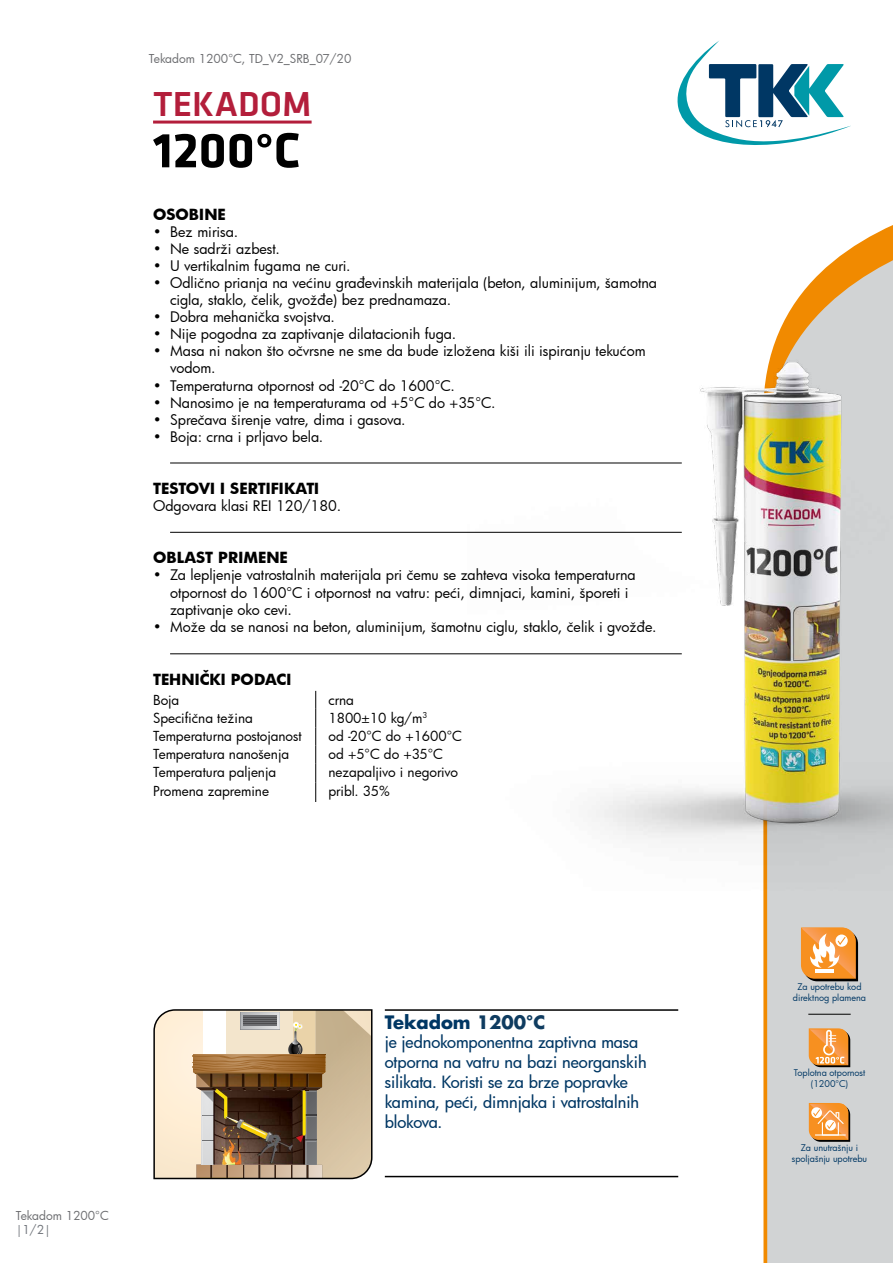
<style>
.page{position:relative;width:893px;height:1263px;background:#fff}
.page>*{position:absolute;margin:0;border:0;box-sizing:border-box;transform-origin:0 0}
.t1{font:700 51px "Klavika";color:#000}
.t2{font:500 36px "Klavika";color:#b31e3b}
.t3{font:700 18px "Futura Std";color:#003764}
.t4{font:500 16.5px/19.8px "Futura";letter-spacing:-.005em;color:#003764}
.t5{font:700 15px "Futura";color:#000}
.t6{font:14.25px/17.1px "Futura";color:#000}
.t7{font:13.5px "Futura";color:#000}
.t8{font:12px "Futura";color:#6d6e71}
.t9{font:12px "Futura";color:#70747a}
.t10{font:9px/10.8px "Futura";color:#003764;text-align:center}
.s1{color:#0f3c60}
</style>
<div class="page">
<svg style="left:677px;top:41px;width:86px;height:104px"></svg>
<hr style="left:153px;top:121px;width:159px;height:3px;background:#b31e3b">
<hr style="left:170px;top:463px;width:512px;height:1px;background:#000">
<hr style="left:170px;top:532px;width:512px;height:1px;background:#000">
<hr style="left:170px;top:653px;width:512px;height:1px;background:#000">
<svg style="left:315px;top:691px;width:1px;height:111px"></svg>
<svg style="left:767px;top:64px;width:126px;height:1199px;fill:#d1d3d4"></svg>
<hr style="left:385px;top:1009px;width:293px;height:2px;background:#000">
<hr style="left:385px;top:1176px;width:293px;height:1px;background:#000">
<hr style="left:808px;top:1014px;width:43px;height:1px;background:#000">
<svg style="left:153px;top:1009px;width:219px;height:170px;background:#cebba1"></svg>
<img style="left:212px;top:1073px;width:94px;height:92px">
<img style="left:468px;top:317px;width:425px;height:574px">
<svg style="left:809px;top:1028px;width:41px;height:39px;background:#e5994c"></svg>
<svg style="left:809px;top:1103px;width:41px;height:39px;background:#e59e55"></svg>
<svg style="left:801px;top:927px;width:57px;height:54px"></svg>
<p class="t8" style="left:149px;top:50px;width:204px">Tekadom 1200°C, TD_V2_SRB_07/20</p>
<h2 class="t2" style="left:153px;top:85px;width:160px">TEKADOM</h2>
<h1 class="t1" style="left:153px;top:123px;width:149px">1200°C</h1>
<p class="t5" style="left:153px;top:203px;width:74px">OSOBINE</p>
<p class="t6" style="left:153px;top:223px;width:87px">• Bez mirisa.</p>
<p class="t6" style="left:153px;top:240px;width:128px">• Ne sadrži azbest.</p>
<p class="t6" style="left:153px;top:257px;width:199px">• U vertikalnim fugama ne curi.</p>
<p class="t6" style="left:170px;top:274px;width:489px;text-indent:-17px">• Odlično prianja na većinu građevinskih materijala (beton, aluminijum, šamotna cigla, staklo, čelik, gvožđe) bez prednamaza.</p>
<p class="t6" style="left:153px;top:308px;width:183px">• Dobra mehanička svojstva.</p>
<p class="t6" style="left:153px;top:325px;width:305px">• Nije pogodna za zaptivanje dilatacionih fuga.</p>
<p class="t6" style="left:170px;top:342px;width:477px;text-indent:-17px">• Masa ni nakon što očvrsne ne sme da bude izložena kiši ili ispiranju tekućom vodom.</p>
<p class="t6" style="left:153px;top:376px;width:303px">• Temperaturna otpornost od -20°C do 1600°C.</p>
<p class="t6" style="left:153px;top:394px;width:344px">• Nanosimo je na temperaturama od +5°C do +35°C.</p>
<p class="t6" style="left:153px;top:411px;width:254px">• Sprečava širenje vatre, dima i gasova.</p>
<p class="t6" style="left:153px;top:428px;width:172px">• Boja: crna i prljavo bela.</p>
<p class="t5" style="left:153px;top:478px;width:168px">TESTOVI I SERTIFIKATI</p>
<p class="t6" style="left:153px;top:497px;width:190px">Odgovara klasi REI 120/180.</p>
<p class="t5" style="left:153px;top:547px;width:136px">OBLAST PRIMENE</p>
<p class="t6" style="left:170px;top:566px;width:467px;text-indent:-17px">• Za lepljenje vatrostalnih materijala pri čemu se zahteva visoka temperaturna otpornost do 1600°C i otpornost na vatru: peći, dimnjaci, kamini, šporeti i zaptivanje oko cevi.</p>
<p class="t6" style="left:153px;top:618px;width:505px">• Može da se nanosi na beton, aluminijum, šamotnu ciglu, staklo, čelik i gvožđe.</p>
<p class="t5" style="left:153px;top:669px;width:140px">TEHNIČKI PODACI</p>
<p class="t7" style="left:153px;top:691px;width:28px">Boja</p>
<p class="t7" style="left:328px;top:691px;width:27px">crna</p>
<p class="t7" style="left:153px;top:709px;width:101px">Specifična težina</p>
<p class="t7" style="left:328px;top:709px;width:100px">1800±10 kg/m<sup>3</sup></p>
<p class="t7" style="left:153px;top:727px;width:150px">Temperaturna postojanost</p>
<p class="t7" style="left:328px;top:727px;width:135px">od -20°C do +1600°C</p>
<p class="t7" style="left:153px;top:745px;width:138px">Temperatura nanošenja</p>
<p class="t7" style="left:328px;top:745px;width:116px">od +5°C do +35°C</p>
<p class="t7" style="left:153px;top:763px;width:125px">Temperatura paljenja</p>
<p class="t7" style="left:328px;top:763px;width:131px">nezapaljivo i negorivo</p>
<p class="t7" style="left:153px;top:782px;width:117px">Promena zapremine</p>
<p class="t7" style="left:328px;top:782px;width:63px">pribl. 35%</p>
<p class="t8" style="left:16px;top:1207px;width:94px">Tekadom 1200°C</p>
<p class="t9" style="left:16px;top:1221px;width:37px">|1/2|</p>
<p class="t3" style="left:385px;top:1010px;width:162px">Tekadom <span class="s1">1200°C</span></p>
<p class="t4" style="left:385px;top:1032px;width:263px">je jednokomponentna zaptivna masa otporna na vatru na bazi neorganskih silikata. Koristi se za brze popravke kamina, peći, dimnjaka i vatrostalnih blokova.</p>
<p class="t10" style="left:793px;top:981px;width:75px">Za upotrebu kod direktnog plamena</p>
<p class="t10" style="left:794px;top:1067px;width:73px">Toplotna otpornost (1200°C)</p>
<p class="t10" style="left:792px;top:1142px;width:77px">Za unutrašnju i spoljašnju upotrebu</p>
</div>
